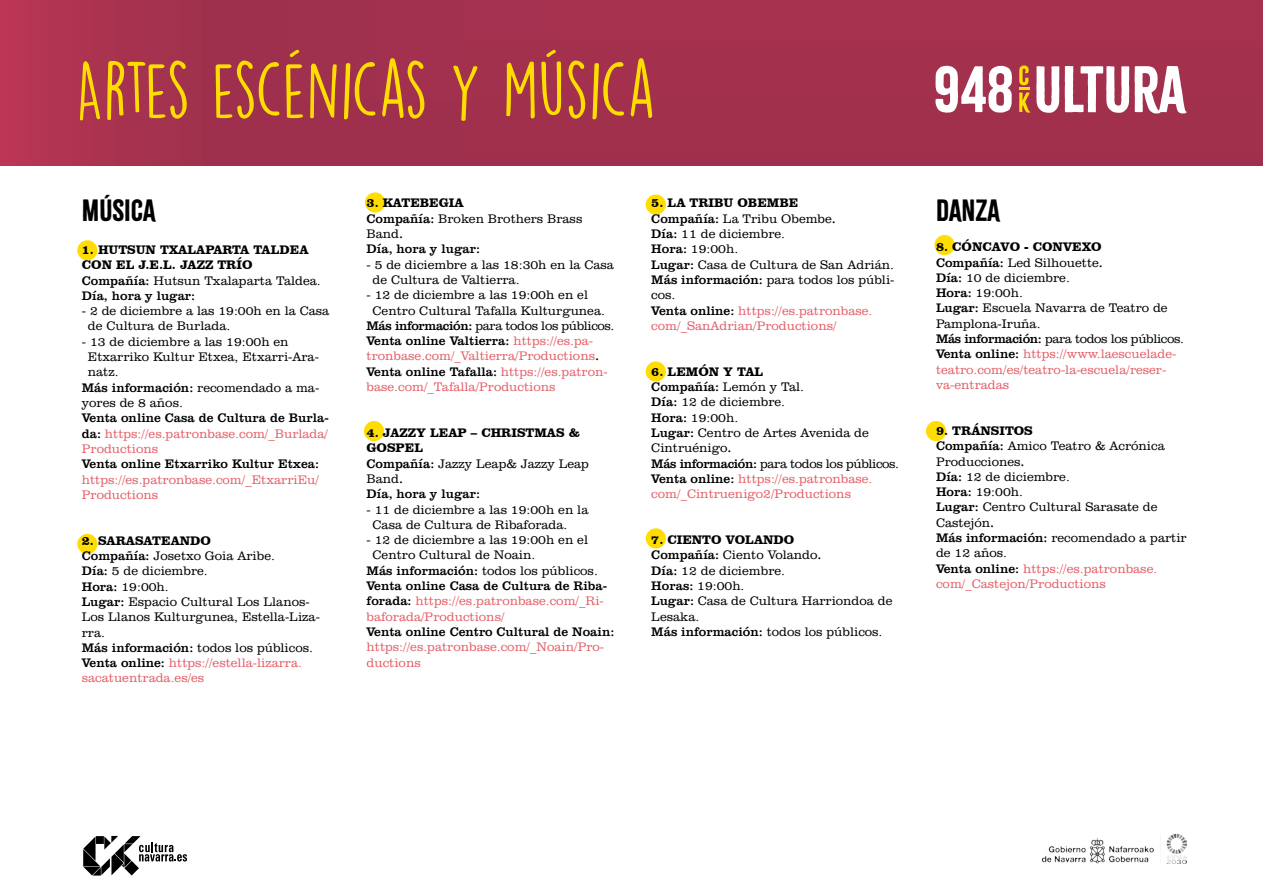
<style>
.page{position:relative;width:1263px;height:893px;background:#fff}
.page>*{position:absolute;margin:0;border:0;box-sizing:border-box;transform-origin:0 0}
.t1{font:72px "DK Lemon Yellow Sun";letter-spacing:-.01em;color:#fd0}
.t2{font:27px "Citrus Gothic Solid";color:#000}
.t3{font:300 12.75px/15.3px "Clarendon BT";color:#000}
.t4{font:300 12.75px/15.3px "Clarendon BT";color:#e36169}
.t5{font:12.75px/15.3px "Clarendon BT";color:#000}
.t6{font:700 12.75px/15.3px "Clarendon BT";color:#000}
.t7{font:300 12.75px "Clarendon BT";letter-spacing:-.03em;color:#000}
.s1{font-weight:400}
.s2{font-weight:300}
.s3{font-weight:400;color:#000}
.s4{font-weight:700}
.s5{color:#e36169}
.s6{font-weight:300;color:#e36169}
</style>
<div class="page">
<svg style="left:0;top:0;width:1263px;height:165px;background:#a3314e"></svg>
<svg style="left:1036px;top:66px;width:23px;height:47px"></svg>
<svg style="left:1065px;top:66px;width:122px;height:48px"></svg>
<svg style="left:935px;top:66px;width:77px;height:47px"></svg>
<svg style="left:1019px;top:65px;width:11px;height:48px"></svg>
<img style="left:1042px;top:833px;width:145px;height:31px">
<svg style="left:83px;top:836px;width:104px;height:40px"></svg>
<div style="left:926px;top:421px;width:20px;height:20px;background:#fd0;border-radius:50%"></div>
<div style="left:934px;top:235px;width:21px;height:20px;background:#fd0;border-radius:50%"></div>
<div style="left:646px;top:528px;width:20px;height:21px;background:#fd0;border-radius:50%"></div>
<div style="left:646px;top:361px;width:20px;height:21px;background:#fd0;border-radius:50%"></div>
<div style="left:646px;top:195px;width:20px;height:20px;background:#fd0;border-radius:50%"></div>
<div style="left:364px;top:421px;width:20px;height:20px;background:#fd0;border-radius:50%"></div>
<div style="left:365px;top:192px;width:20px;height:21px;background:#fd0;border-radius:50%"></div>
<div style="left:77px;top:240px;width:20px;height:20px;background:#fd0;border-radius:50%"></div>
<div style="left:77px;top:534px;width:20px;height:20px;background:#fd0;border-radius:50%"></div>
<h1 class="t1" style="left:76px;top:46px;width:581px">ARTES ESCÉNICAS Y MÚSICA</h1>
<h2 class="t2" style="left:82px;top:193px;width:75px">MÚSICA</h2>
<p class="t6" style="left:82px;top:242px;width:240px">1. HUTSUN TXALAPARTA TALDEA<br>CON EL J.E.L. JAZZ TRÍO<br><span class="s1">Compañía:</span> <span class="s2">Hutsun Txalaparta Taldea.<br></span><span class="s1">Día, hora y lugar:</span></p>
<p class="t3" style="left:88px;top:303px;width:243px;text-indent:-6px">- 2 de diciembre a las 19:00h en la Casa de Cultura de Burlada.</p>
<p class="t3" style="left:82px;top:334px;width:208px">- 13 de diciembre a las 19:00h en</p>
<p class="t3" style="left:88px;top:349px;width:233px">Etxarriko Kultur Etxea, Etxarri-Ara-</p>
<p class="t3" style="left:88px;top:364px;width:32px">natz.</p>
<p class="t5" style="left:82px;top:379px;width:239px">Más información: <span class="s2">recomendado a ma-</span></p>
<p class="t3" style="left:82px;top:395px;width:103px">yores de 8 años.</p>
<p class="t4" style="left:82px;top:410px;width:248px;text-align:justify"><span class="s3">Venta online Casa de Cultura de Burla&shy;da:</span> https://es.patronbase.com/_Burlada/ Productions</p>
<p class="t5" style="left:82px;top:456px;width:239px">Venta online Etxarriko Kultur Etxea:</p>
<p class="t4" style="left:82px;top:471px;width:239px">https://es.patronbase.com/_EtxarriEu/<br>Productions</p>
<p class="t3" style="left:82px;top:532px;width:240px"><span class="s4">2. SARASATEANDO<br></span><span class="s1">Compañía:</span> Josetxo Goia Aribe.<br><span class="s1">Día:</span> 5 de diciembre.<br><span class="s1">Hora:</span> 19:00h.<br><span class="s1">Lugar:</span> Espacio Cultural Los Llanos-<br>Los Llanos Kulturgunea, Estella-Liza&shy;rra.<br><span class="s1">Más información:</span> todos los públicos.<br><span class="s1">Venta online:</span> <span class="s5">https://estella-lizarra. sacatuentrada.es/es</span></p>
<p class="t5" style="left:367px;top:195px;width:217px"><span class="s4">3. KATEBEGIA<br></span>Compañía: <span class="s2">Broken Brothers Brass<br>Band</span>.<br>Día, hora y lugar:</p>
<p class="t3" style="left:373px;top:256px;width:243px;text-indent:-6px">- 5 de diciembre a las 18:30h en la Casa de Cultura de Valtierra.</p>
<p class="t3" style="left:367px;top:287px;width:223px">- 12 de diciembre a las 19:00h en el</p>
<p class="t3" style="left:373px;top:302px;width:234px">Centro Cultural Tafalla Kulturgunea.</p>
<p class="t7" style="left:367px;top:318px;width:249px"><span class="s1">Más información:</span> para todos los públicos.</p>
<p class="t5" style="left:367px;top:333px;width:228px">Venta online Valtierra: <span class="s6">https://es.pa-</span></p>
<p class="t4" style="left:367px;top:348px;width:234px">tronbase.com/_Valtierra/Productions<span class="s3">.</span></p>
<p class="t5" style="left:367px;top:363px;width:243px">Venta online Tafalla: <span class="s6">https://es.patron-</span></p>
<p class="t4" style="left:367px;top:379px;width:191px">base.com/_Tafalla/Productions</p>
<p class="t6" style="left:367px;top:425px;width:224px">4. JAZZY LEAP – CHRISTMAS &amp;<br>GOSPEL<br><span class="s1">Compañía:</span> <span class="s2">Jazzy Leap&amp; Jazzy Leap<br>Band</span><span class="s1">.<br>Día, hora y lugar:</span></p>
<p class="t3" style="left:373px;top:501px;width:217px;text-indent:-6px">- 11 de diciembre a las 19:00h en la<br>Casa de Cultura de Ribaforada.</p>
<p class="t3" style="left:367px;top:532px;width:223px">- 12 de diciembre a las 19:00h en el</p>
<p class="t3" style="left:373px;top:547px;width:164px">Centro Cultural de Noain.</p>
<p class="t3" style="left:367px;top:562px;width:233px"><span class="s1">Más información:</span> todos los públicos.</p>
<p class="t5" style="left:367px;top:578px;width:242px">Venta online Casa de Cultura de Riba-</p>
<p class="t4" style="left:367px;top:593px;width:239px"><span class="s3">forada:</span> https://es.patronbase.com/_Ri-</p>
<p class="t4" style="left:367px;top:608px;width:139px">baforada/Productions/</p>
<p class="t5" style="left:367px;top:624px;width:249px">Venta online Centro Cultural de Noain:</p>
<p class="t4" style="left:367px;top:639px;width:239px">https://es.patronbase.com/_Noain/Pro&shy;ductions</p>
<p class="t3" style="left:651px;top:195px;width:245px"><span class="s4">5. LA TRIBU OBEMBE<br></span><span class="s1">Compañía:</span> La Tribu Obembe<span class="s1">.<br>Día:</span> 11 de diciembre.<br><span class="s1">Hora:</span> 19:00h.<br><span class="s1">Lugar:</span> Casa de Cultura de San Adrián.<br><span class="s1">Más información:</span> para todos los públi&shy;cos.<br><span class="s1">Venta online:</span> <span class="s5">https://es.patronbase. com/_SanAdrian/Productions/</span></p>
<p class="t3" style="left:651px;top:364px;width:249px"><span class="s4">6. LEMÓN Y TAL<br></span><span class="s1">Compañía:</span> Lemón y Tal.<br><span class="s1">Día:</span> 12 de diciembre.<br><span class="s1">Hora:</span> 19:00h.<br><span class="s1">Lugar:</span> Centro de Artes Avenida de<br>Cintruénigo<span class="s1">.<br>Más información:</span> para todos los públicos.<br><span class="s1">Venta online:</span> <span class="s5">https://es.patronbase. com/_Cintruenigo2/Productions</span></p>
<p class="t3" style="left:651px;top:532px;width:243px"><span class="s4">7. CIENTO VOLANDO<br></span><span class="s1">Compañía:</span> Ciento Volando<span class="s1">.<br>Día:</span> 12 de diciembre.<br><span class="s1">Horas:</span> 19:00h.<br><span class="s1">Lugar:</span> Casa de Cultura Harriondoa de<br>Lesaka.<br><span class="s1">Más información:</span> todos los públicos.</p>
<h2 class="t2" style="left:936px;top:193px;width:65px">DANZA</h2>
<p class="t3" style="left:936px;top:239px;width:249px"><span class="s4">8. CÓNCAVO - CONVEXO<br></span><span class="s1">Compañía:</span> Led Silhouette<span class="s1">.<br>Día:</span> 10 de diciembre.<br><span class="s1">Hora:</span> 19:00h.<br><span class="s1">Lugar:</span> Escuela Navarra de Teatro de<br>Pamplona-Iruña.<br><span class="s1">Más información:</span> para todos los públicos.<br><span class="s1">Venta online:</span> <span class="s5">https://www.laescuelade&shy;teatro.com/es/teatro-la-escuela/reser&shy;va-entradas</span></p>
<p class="t3" style="left:936px;top:423px;width:252px"><span class="s4">9. TRÁNSITOS<br></span><span class="s1">Compañía:</span> Amico Teatro &amp; Acrónica<br>Producciones<span class="s1">.<br>Día:</span> 12 de diciembre.<br><span class="s1">Hora:</span> 19:00h.<br><span class="s1">Lugar:</span> Centro Cultural Sarasate de<br>Castejón<span class="s1">.<br>Más información:</span> recomendado a partir de 12 años.<br><span class="s1">Venta online:</span> <span class="s5">https://es.patronbase. com/_Castejon/Productions</span></p>
</div>
